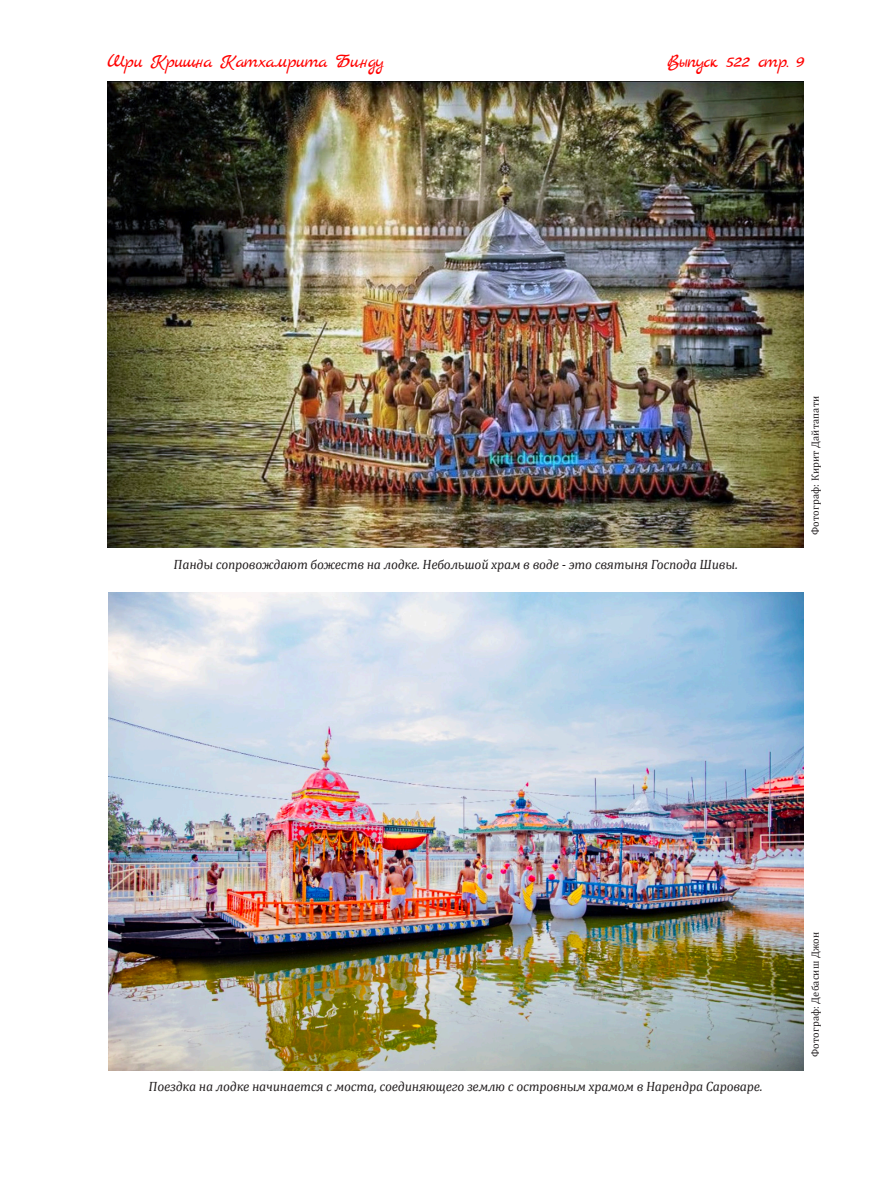
<style>
.page{position:relative;width:885px;height:1191px;background:#fff}
.page>*{position:absolute;margin:0;border:0;box-sizing:border-box;transform-origin:0 0}
.t1{font:19.5px "Marck Script";letter-spacing:-.05em;color:#ff0200}
.t2{font:italic 13.5px "Cambria";letter-spacing:-.01em;color:#231f20}
.Artists_Credits{font:10.5px "Cambria";letter-spacing:.01em;color:#231f20}
</style>
<div class="page">
<img style="left:108px;top:592px;width:695px;height:478px">
<img style="left:108px;top:81px;width:695px;height:467px">
<h1 class="t1" style="left:108px;top:50px;width:280px">Шри Кришна Катхамрита Бинду</h1>
<h1 class="t1" style="left:667px;top:50px;width:138px">Выпуск 522 стр. 9</h1>
<p class="t2" style="left:174px;top:554px;width:567px">Панды сопровождают божеств на лодке. Небольшой храм в воде - это святыня Господа Шивы.</p>
<p class="Artists_Credits" style="left:809px;top:535px;width:139px;rotate:-90deg">Фотограф: Кирит Дайтапати</p>
<p class="t2" style="left:149px;top:1076px;width:617px">Поездка на лодке начинается с моста, соединяющего землю с островным храмом в Нарендра Сароваре.</p>
<p class="Artists_Credits" style="left:809px;top:1057px;width:127px;rotate:-90deg">Фотограф: Дебасиш Джон</p>
</div>
